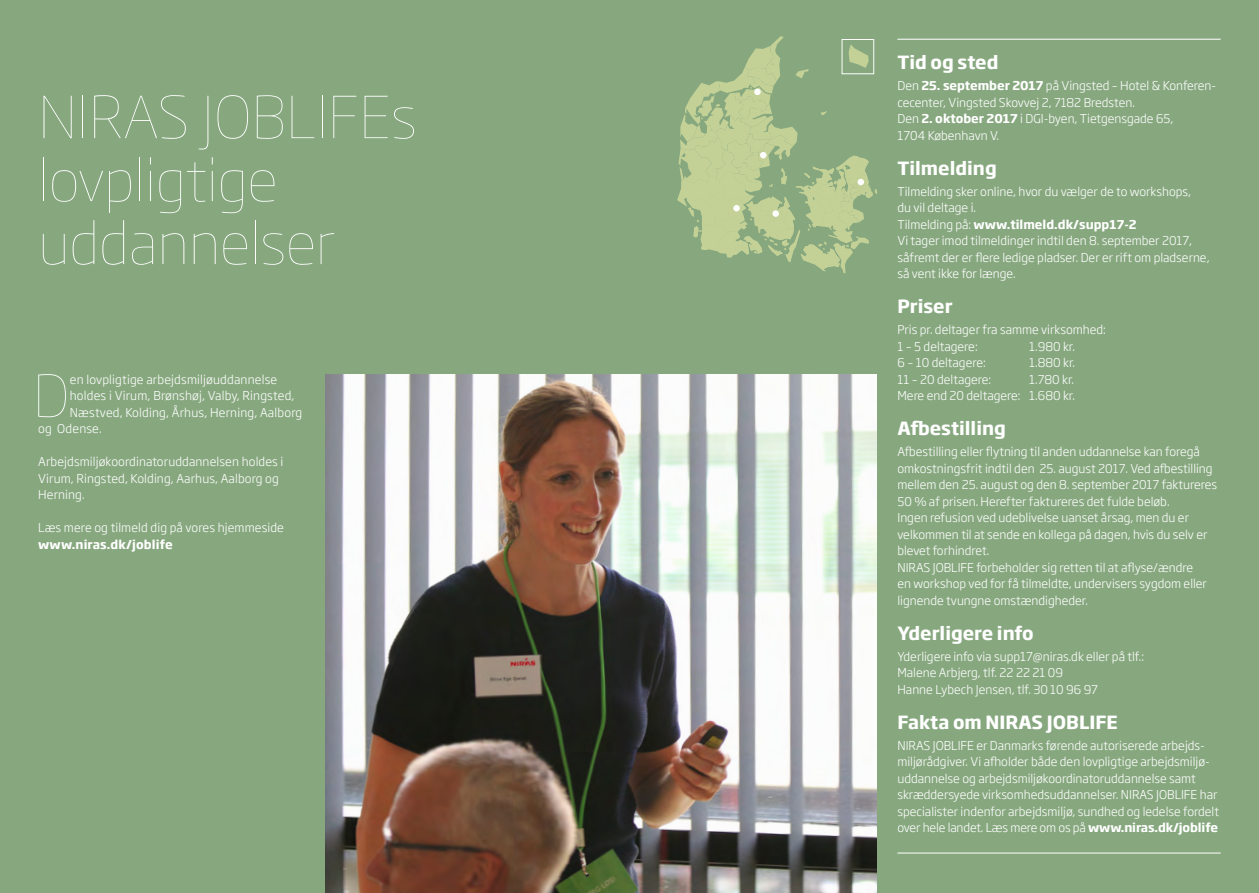
<style>
.page{position:relative;width:1259px;height:893px;background:#87a87f}
.page>*{position:absolute;margin:0;border:0;box-sizing:border-box;transform-origin:0 0}
.t1{font:100 57px/63px "Soho Gothic Pro";color:#fff}
.t2{font:100 56.4px "Soho Gothic Pro";color:#fff}
.t3{font:700 18px "Soho Gothic Pro";color:#fff}
.t4{font:300 12px/16.5px "Soho Gothic Pro";color:#fff}
.t5{font:700 12px "Soho Gothic Pro";letter-spacing:.01em;color:#fff}
.s1{font-weight:700}
</style>
<div class="page">
<img style="left:325px;top:374px;width:551px;height:519px">
<hr style="left:897px;top:39px;width:323px;height:1px;background:#fff">
<hr style="left:897px;top:853px;width:323px;height:1px;background:#fff">
<svg style="left:677px;top:36px;width:200px;height:237px"></svg>
<div style="left:733px;top:205px;width:7px;height:6px;background:#fdfdfd;border-radius:50%"></div>
<div style="left:857px;top:179px;width:7px;height:6px;background:#fdfdfd;border-radius:50%"></div>
<div style="left:772px;top:210px;width:7px;height:7px;background:#fdfdfd;border-radius:50%"></div>
<h1 class="t1" style="left:38px;top:82px;width:380px">Ni ras Jobli fes lovpligtige uddannelser</h1>
<h2 class="t2" style="left:33px;top:351px;width:37px">D</h2>
<p class="t4" style="left:70px;top:370px;width:209px">en lovpligtige arbejdsmiljøuddannelse</p>
<p class="t4" style="left:70px;top:387px;width:226px">holdes i Virum, Brønshøj, Valby, Ringsted,</p>
<p class="t4" style="left:70px;top:403px;width:234px">Næstved, Kolding, Århus, Herning, Aalborg</p>
<p class="t4" style="left:38px;top:420px;width:65px">og Odense.</p>
<p class="t4" style="left:38px;top:453px;width:247px">Arbejdsmiljøkoordinatoruddannelsen holdes i<br>Virum, Ringsted, Kolding, Aarhus, Aalborg og<br>Herning.</p>
<p class="t4" style="left:38px;top:519px;width:247px">Læs mere og tilmeld dig på vores hjemmeside</p>
<p class="t5" style="left:38px;top:535px;width:136px">www.niras.dk/joblife</p>
<h3 class="t3" style="left:897px;top:48px;width:103px">Tid og sted</h3>
<p class="t4" style="left:897px;top:77px;width:320px">Den <span class="s1">25. september 2017</span> på Vingsted – Hotel &amp; Konferen&shy;cecenter, Vingsted Skovvej 2, 7182 Bredsten.<br>Den <span class="s1">2. oktober 2017</span> i DGI-byen, Tietgensgade 65,<br>1704 København V.</p>
<h3 class="t3" style="left:897px;top:154px;width:101px">Tilmelding</h3>
<p class="t4" style="left:897px;top:182px;width:314px">Tilmelding sker online, hvor du vælger de to workshops,<br>du vil deltage i.<br>Tilmelding på: <span class="s1">www.tilmeld.dk/supp17-2<br></span>Vi tager imod tilmeldinger indtil den 8. september 2017, såfremt der er flere ledige pladser. Der er rift om pladserne, så vent ikke for længe.</p>
<h3 class="t3" style="left:897px;top:292px;width:57px">Priser</h3>
<p class="t4" style="left:897px;top:321px;width:210px">Pris pr. deltager fra samme virksomhed:<br>1 – 5 deltagere:</p>
<p class="t4" style="left:1029px;top:337px;width:47px">1.980 kr.</p>
<p class="t4" style="left:897px;top:354px;width:90px">6 – 10 deltagere:</p>
<p class="t4" style="left:1029px;top:354px;width:47px">1.880 kr.</p>
<p class="t4" style="left:897px;top:370px;width:95px">11 – 20 deltagere:</p>
<p class="t4" style="left:897px;top:370px;width:179px;text-align:right">1.780 kr.<br>Mere end 20 deltagere: 1.680 kr.</p>
<h3 class="t3" style="left:897px;top:414px;width:110px">Afbestilling</h3>
<p class="t4" style="left:897px;top:443px;width:321px">Afbestilling eller flytning til anden uddannelse kan foregå omkostningsfrit indtil den 25. august 2017. Ved afbestilling mellem den 25. august og den 8. september 2017 faktureres 50 % af prisen. Herefter faktureres det fulde beløb.<br>Ingen refusion ved udeblivelse uanset årsag, men du er velkommen til at sende en kollega på dagen, hvis du selv er blevet forhindret.<br>NIRAS JOBLIFE forbeholder sig retten til at aflyse/ændre<br>en workshop ved for få tilmeldte, undervisers sygdom eller lignende tvungne omstændigheder.</p>
<h3 class="t3" style="left:897px;top:619px;width:138px">Yderligere info</h3>
<p class="t4" style="left:897px;top:647px;width:248px">Yderligere info via supp17@niras.dk eller på tlf.:<br>Malene Arbjerg, tlf. 22 22 21 09<br>Hanne Lybech Jensen, tlf. 30 10 96 97</p>
<h3 class="t3" style="left:897px;top:708px;width:222px">Fakta om NIRAS JOBLIFE</h3>
<p class="t4" style="left:897px;top:736px;width:323px">NIRAS JOBLIFE er Danmarks førende autoriserede arbejds&shy;miljørådgiver. Vi afholder både den lovpligtige arbejdsmiljø&shy;uddannelse og arbejdsmiljøkoordinatoruddannelse samt skræddersyede virksomhedsuddannelser. NIRAS JOBLIFE har specialister indenfor arbejdsmiljø, sundhed og ledelse fordelt over hele landet. Læs mere om os på <span class="s1">www.niras.dk/joblife</span></p>
</div>
